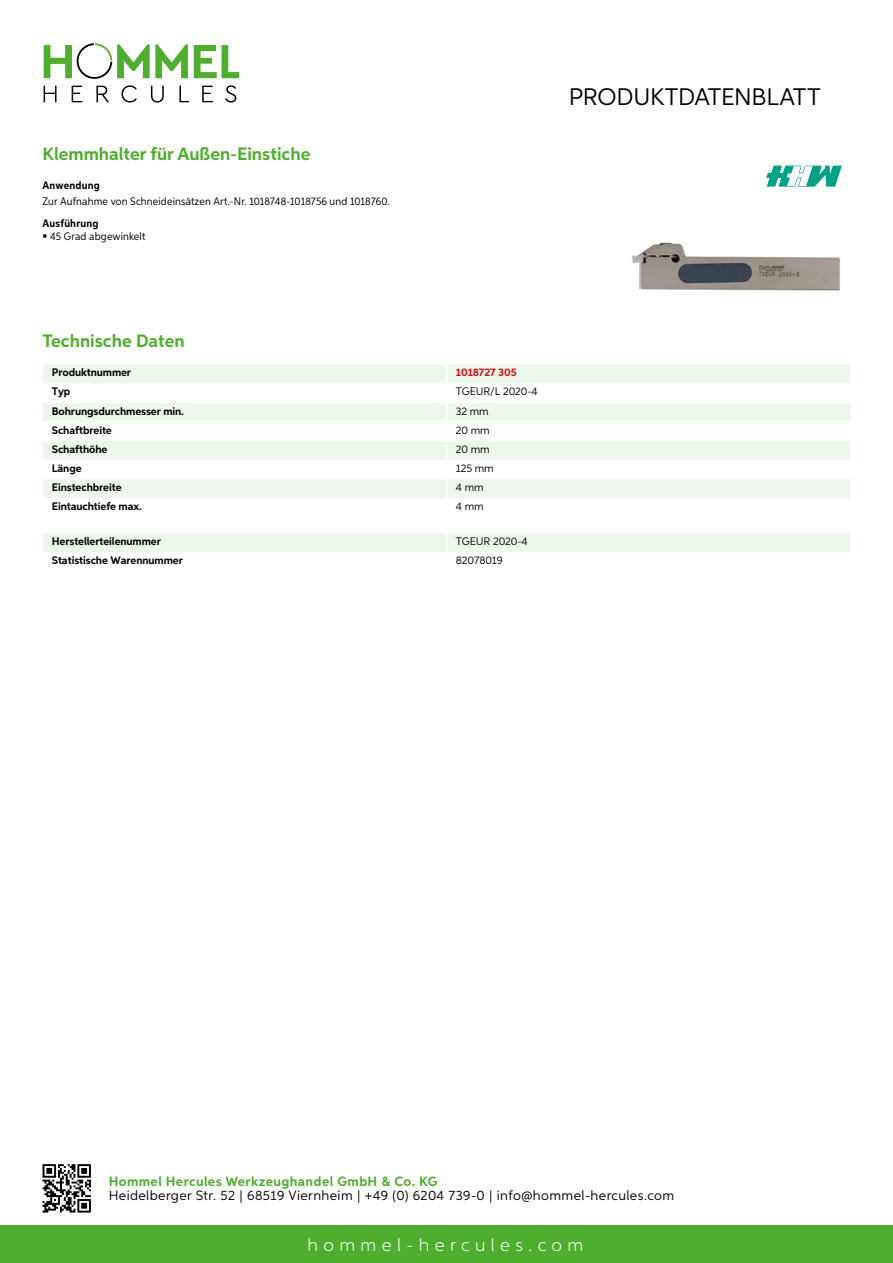
<style>
.page{position:relative;width:893px;height:1263px;background:#fff}
.page>*{position:absolute;margin:0;border:0;box-sizing:border-box;transform-origin:0 0}
.t1{font:24px "Aspira";letter-spacing:-.01em;color:#000}
.t2{font:700 18px "Aspira";color:#50ae2f}
.t3{font:300 18px "Aspira";letter-spacing:.3em;color:#fff}
.t4{font:13.5px "Aspira";letter-spacing:.03em;color:#000}
.t5{font:700 13.5px "Aspira";letter-spacing:.03em;color:#50ae2f}
.t6{font:700 10.95px "Aspira";letter-spacing:-.01em;color:#000}
.t7{font:10.95px "Aspira Nar";letter-spacing:.015em;color:#000}
.t8{font:10.95px "Aspira";letter-spacing:-.01em;color:#000}
.t9{font:700 10.95px "Aspira Nar";letter-spacing:.02em;color:#000}
.t10{font:700 10.95px "Aspira";letter-spacing:-.01em;color:#cd1013}
</style>
<div class="page">
<div style="left:0;top:1226px;width:893px;height:37px;background:#50ae2f"></div>
<svg style="left:43px;top:1164px;width:48px;height:48px"></svg>
<svg style="left:194px;top:45px;width:45px;height:33px"></svg>
<svg style="left:44px;top:43px;width:144px;height:36px"></svg>
<svg style="left:44px;top:86px;width:13px;height:16px"></svg>
<svg style="left:72px;top:86px;width:10px;height:16px"></svg>
<svg style="left:96px;top:86px;width:13px;height:16px"></svg>
<svg style="left:121px;top:85px;width:16px;height:18px"></svg>
<svg style="left:151px;top:86px;width:13px;height:17px"></svg>
<svg style="left:179px;top:86px;width:10px;height:16px"></svg>
<svg style="left:202px;top:86px;width:11px;height:16px"></svg>
<svg style="left:225px;top:85px;width:11px;height:18px"></svg>
<div style="left:43px;top:364px;width:807px;height:19px;background:#eef7eb"></div>
<svg style="left:43px;top:403px;width:807px;height:95px;fill:#eef7eb"></svg>
<hr style="left:445px;top:364px;width:3px;height:20px;background:#fff">
<hr style="left:445px;top:403px;width:3px;height:19px;background:#fff">
<hr style="left:445px;top:422px;width:3px;height:19px;background:#fff">
<hr style="left:445px;top:441px;width:3px;height:19px;background:#fff">
<hr style="left:445px;top:460px;width:3px;height:19px;background:#fff">
<hr style="left:445px;top:479px;width:3px;height:19px;background:#fff">
<div style="left:43px;top:533px;width:807px;height:19px;background:#eef7eb"></div>
<img style="left:632px;top:242px;width:209px;height:49px">
<svg style="left:766px;top:166px;width:76px;height:21px"></svg>
<h2 class="t2" style="left:43px;top:142px;width:269px">Klemmhalter für Außen-Einstiche</h2>
<p class="t9" style="left:43px;top:179px;width:59px">Anwendung</p>
<p class="t7" style="left:43px;top:194px;width:349px">Zur Aufnahme von Schneideinsätzen Art.-Nr. 1018748-1018756 und 1018760.</p>
<p class="t9" style="left:43px;top:216px;width:58px">Ausführung</p>
<p class="t7" style="left:50px;top:229px;width:97px">45 Grad abgewinkelt</p>
<h1 class="t1" style="left:569px;top:82px;width:253px">Produktdatenblatt</h1>
<h2 class="t2" style="left:43px;top:330px;width:144px">Technische Daten</h2>
<p class="t6" style="left:52px;top:366px;width:81px">Produktnummer</p>
<p class="t10" style="left:456px;top:366px;width:62px">1018727 305</p>
<p class="t6" style="left:52px;top:385px;width:20px">Typ</p>
<p class="t8" style="left:456px;top:385px;width:22px">TGEUR</p>
<p class="t8" style="left:490px;top:385px;width:49px">/L 2020-4</p>
<p class="t6" style="left:52px;top:404px;width:134px">Bohrungsdurchmesser min.</p>
<p class="t8" style="left:456px;top:404px;width:34px">32 mm</p>
<p class="t6" style="left:52px;top:423px;width:61px">Schaftbreite</p>
<p class="t8" style="left:456px;top:423px;width:35px">20 mm</p>
<p class="t6" style="left:52px;top:442px;width:57px">Schafthöhe</p>
<p class="t8" style="left:456px;top:442px;width:35px">20 mm</p>
<p class="t6" style="left:52px;top:461px;width:31px">Länge</p>
<p class="t8" style="left:456px;top:462px;width:39px">125 mm</p>
<p class="t6" style="left:52px;top:481px;width:71px">Einstechbreite</p>
<p class="t8" style="left:456px;top:481px;width:29px">4 mm</p>
<p class="t6" style="left:52px;top:500px;width:92px">Eintauchtiefe max.</p>
<p class="t8" style="left:456px;top:500px;width:29px">4 mm</p>
<p class="t6" style="left:52px;top:534px;width:111px">Herstellerteilenummer</p>
<p class="t8" style="left:456px;top:534px;width:22px">TGEUR</p>
<p class="t8" style="left:493px;top:534px;width:36px">2020-4</p>
<p class="t6" style="left:52px;top:553px;width:132px">Statistische Warennummer</p>
<p class="t8" style="left:456px;top:553px;width:48px">82078019</p>
<p class="t5" style="left:109px;top:1172px;width:330px">Hommel Hercules Werkzeughandel GmbH &amp; Co. KG</p>
<p class="t4" style="left:109px;top:1187px;width:567px">Heidelberger Str. 52 | 68519 Viernheim | +49 (0) 6204 739-0 | info@hommel-hercules.com</p>
<h2 class="t3" style="left:307px;top:1234px;width:277px">hommel-hercules.com</h2>
</div>
